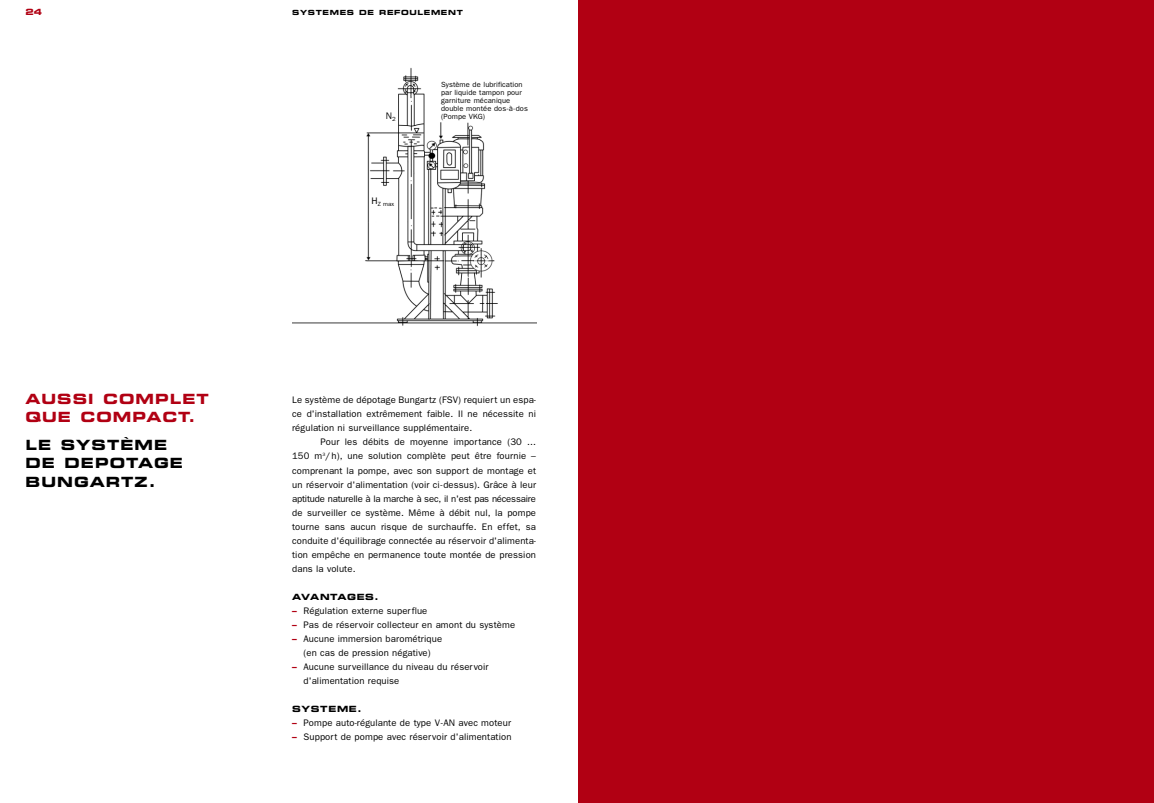
<style>
.page{position:relative;width:1154px;height:803px;background:#fff}
.page>*{position:absolute;margin:0;border:0;box-sizing:border-box;transform-origin:0 0}
.t1{font:700 expanded 14px/18.5px "Square 721 BT";letter-spacing:.08em;color:#000}
.t2{font:700 expanded 14px/18.5px "Square 721 BT";letter-spacing:.075em;color:#b10013}
.t3{font:9.5px/14px "Franklin Gothic";letter-spacing:.01em;color:#000;text-align:justify}
.t4{font:700 expanded 8.5px "Square 721 BT";letter-spacing:.08em;color:#000}
.t5{font:700 expanded 8.5px "Square 721 BT";color:#b10013}
.t6{font:7.5px/8px "Franklin Gothic";letter-spacing:.01em;color:#000}
.t7{font:700 expanded 7px "Square 721 BT";letter-spacing:.1em;color:#000}
.t8{font:6px "Franklin Gothic";color:#000}
.s1{font-family:"Square 721 BT";font-weight:700;font-stretch:expanded;color:#b10013}
</style>
<div class="page">
<img style="left:292px;top:68px;width:244px;height:259px">
<div style="left:578px;top:0;width:575px;height:802px;background:#b10013"></div>
<p class="t5" style="left:26px;top:6px;width:18px">24</p>
<p class="t7" style="left:292px;top:8px;width:172px">SYSTEMES DE REFOULEMENT</p>
<h1 class="t2" style="left:26px;top:389px;width:185px">AUSSI COMPLET<br>QUE COMPACT.</h1>
<h1 class="t1" style="left:26px;top:435px;width:159px">LE SYSTÈME<br>DE DEPOTAGE<br>BUNGARTZ.</h1>
<p class="t3" style="left:386px;top:109px;width:11px">N<sub>2</sub></p>
<p class="t8" style="left:371px;top:201px;width:24px"><sup>H</sup>Z max</p>
<p class="t6" style="left:441px;top:80px;width:88px">Système de lubrification par liquide tampon pour garniture mécanique double montée dos-à-dos (Pompe VKG)</p>
<p class="t3" style="left:292px;top:393px;width:245px">Le système de dépotage Bungartz (FSV) requiert un espa&shy;ce d'installation extrêmement faible. Il ne nécessite ni régulation ni surveillance supplémentaire.</p>
<p class="t3" style="left:292px;top:435px;width:245px;text-indent:28px">Pour les débits de moyenne importance (30 ...<br>150 m<sup>3</sup>/h), une solution complète peut être fournie – comprenant la pompe, avec son support de montage et un réservoir d'alimentation (voir ci-dessus). Grâce à leur aptitude naturelle à la marche à sec, il n'est pas nécessaire de surveiller ce système. Même à débit nul, la pompe tourne sans aucun risque de surchauffe. En effet, sa conduite d'équilibrage connectée au réservoir d'alimenta&shy;tion empêche en permanence toute montée de pression dans la volute.</p>
<p class="t4" style="left:292px;top:591px;width:88px">AVANTAGES.</p>
<p class="t3" style="left:292px;top:603px;width:137px"><span class="s1">–</span> Régulation externe superflue</p>
<p class="t3" style="left:292px;top:617px;width:224px"><span class="s1">–</span> Pas de réservoir collecteur en amont du système</p>
<p class="t3" style="left:292px;top:631px;width:151px;text-align:center"><span class="s1">–</span> Aucune immersion barométrique (en cas de pression négative)</p>
<p class="t3" style="left:303px;top:659px;width:187px;text-indent:-11px"><span class="s1">–</span> Aucune surveillance du niveau du réservoir d'alimentation requise</p>
<p class="t4" style="left:292px;top:703px;width:71px">SYSTEME.</p>
<p class="t3" style="left:292px;top:715px;width:220px"><span class="s1">–</span> Pompe auto-régulante de type V-AN avec moteur</p>
<p class="t3" style="left:292px;top:729px;width:221px"><span class="s1">–</span> Support de pompe avec réservoir d'alimentation</p>
</div>
